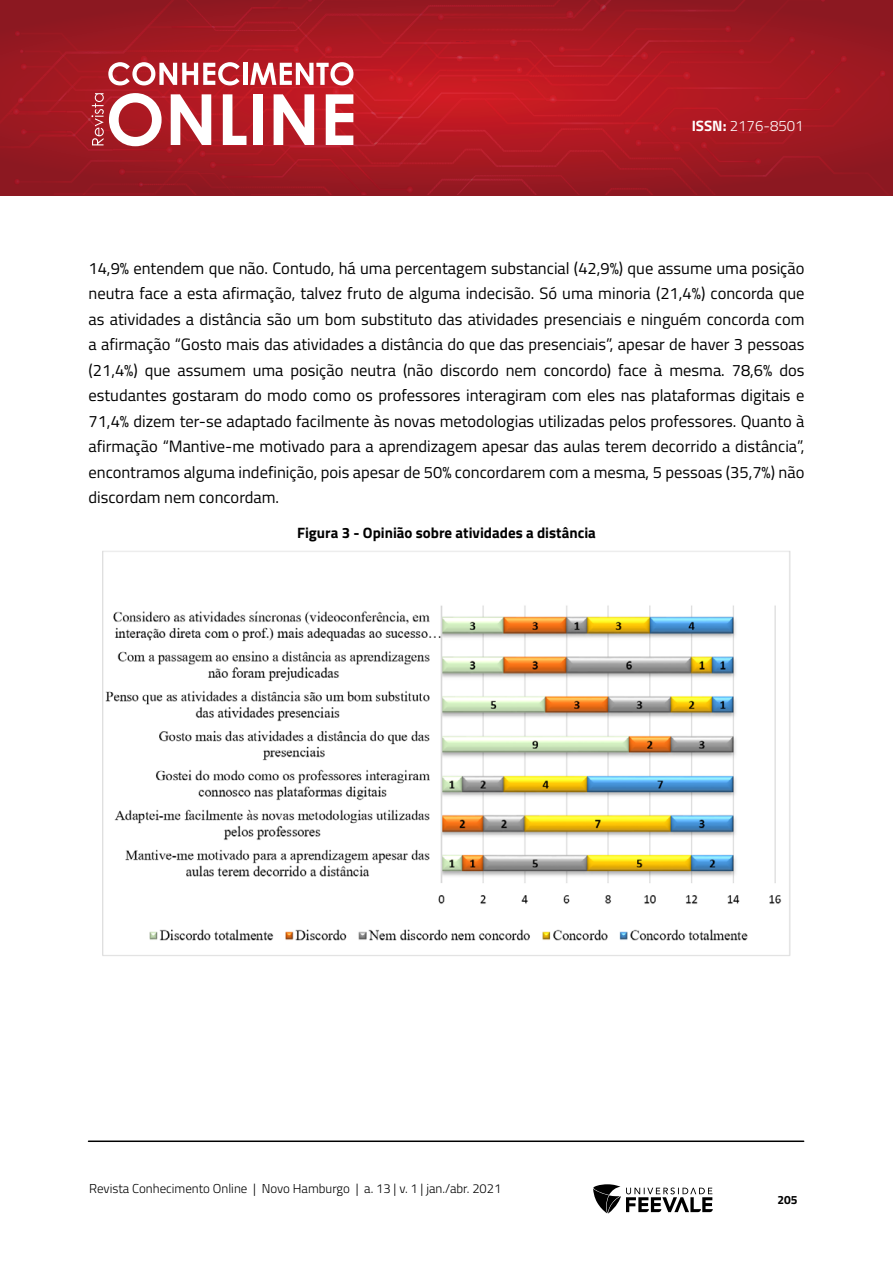
<style>
.page{position:relative;width:893px;height:1263px;background:#fff}
.page>*{position:absolute;margin:0;border:0;box-sizing:border-box;transform-origin:0 0}
.t1{font:16.5px/25.5px "Titillium Web";color:#000;text-align:justify}
.t2{font:700 15px "Titillium Web";color:#000}
.t3{font:300 15px "Titillium Web";color:#fff}
.t4{font:300 12.9px "Titillium Web";color:#000}
.t5{font:700 12px "Titillium Web";color:#000}
.s1{font-weight:700}
</style>
<div class="page">
<svg style="left:593px;top:1184px;width:120px;height:29px"></svg>
<hr style="left:88px;top:1140px;width:716px;height:2px;background:#000">
<svg style="left:0;top:0;width:889px;height:196px;background:#a9242d"></svg>
<img style="left:102px;top:551px;width:689px;height:405px">
<p class="t3" style="left:692px;top:115px;width:114px"><span class="s1">ISSN:</span> 2176-8501</p>
<p class="t1" style="left:88px;top:254px;width:718px">14,9% entendem que não. Contudo, há uma percentagem substancial (42,9%) que assume uma posição neutra face a esta afirmação, talvez fruto de alguma indecisão. Só uma minoria (21,4%) concorda que as atividades a distância são um bom substituto das atividades presenciais e ninguém concorda com a afirmação “Gosto mais das atividades a distância do que das presenciais”, apesar de haver 3 pessoas (21,4%) que assumem uma posição neutra (não discordo nem concordo) face à mesma. 78,6% dos estudantes gostaram do modo como os professores interagiram com eles nas plataformas digitais e 71,4% dizem ter-se adaptado facilmente às novas metodologias utilizadas pelos professores. Quanto à afirmação “Mantive-me motivado para a aprendizagem apesar das aulas terem decorrido a distância”, encontramos alguma indefinição, pois apesar de 50% concordarem com a mesma, 5 pessoas (35,7%) não discordam nem concordam.</p>
<p class="t2" style="left:297px;top:521px;width:300px">Figura 3 - Opinião sobre atividades a distância</p>
<p class="t4" style="left:89px;top:1179px;width:414px">Revista Conhecimento Online | Novo Hamburgo | a. 13 | v. 1 | jan./abr. 2021</p>
<p class="t5" style="left:777px;top:1190px;width:22px">205</p>
</div>
